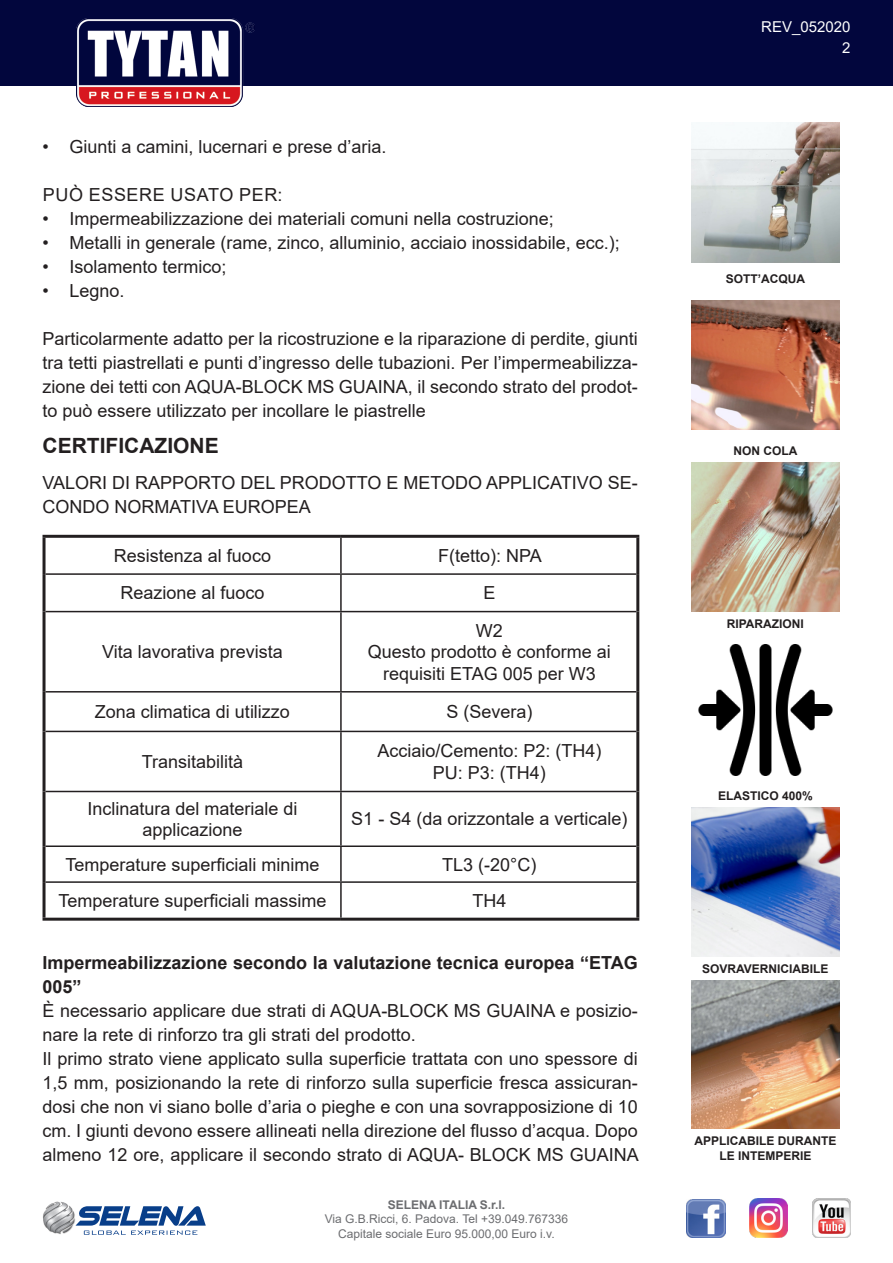
<style>
.page{position:relative;width:893px;height:1263px;background:#fff}
.page>*{position:absolute;margin:0;border:0;box-sizing:border-box;transform-origin:0 0}
.t1{font:700 21px "Arial";color:#231f20}
.t2{font:18px/24px "Arial";color:#231f20;text-align:justify}
.t3{font:700 18px/24px "Arial";color:#231f20}
.t4{font:18px "Arial";letter-spacing:.035em;color:#231f20}
.t5{font:15px "Arial";color:#fff}
.t6{font:700 12px "Arial";color:#231f20}
.t7{font:12px/14.4px "Arial";color:#6c6d70;text-align:center}
.t8{font:700 12px "Arial";color:#6c6d70}
</style>
<div class="page">
<div style="left:0;top:0;width:893px;height:85px;background:#02063d"></div>
<img style="left:76px;top:19px;width:179px;height:88px">
<svg style="left:76px;top:1206px;width:130px;height:29px"></svg>
<img style="left:43px;top:1202px;width:33px;height:32px">
<img style="left:687px;top:1199px;width:38px;height:38px">
<img style="left:812px;top:1199px;width:38px;height:38px">
<img style="left:749px;top:1199px;width:39px;height:38px">
<img style="left:691px;top:122px;width:149px;height:140px">
<img style="left:698px;top:644px;width:135px;height:132px">
<img style="left:691px;top:300px;width:149px;height:129px">
<img style="left:691px;top:808px;width:149px;height:148px">
<img style="left:691px;top:463px;width:149px;height:149px">
<img style="left:691px;top:980px;width:149px;height:149px">
<hr style="left:340px;top:538px;width:2px;height:35px;background:#231f20">
<hr style="left:46px;top:573px;width:295px;height:2px;background:#231f20">
<hr style="left:341px;top:573px;width:295px;height:2px;background:#231f20">
<hr style="left:340px;top:575px;width:2px;height:36px;background:#231f20">
<hr style="left:46px;top:611px;width:295px;height:1px;background:#231f20">
<hr style="left:341px;top:611px;width:295px;height:1px;background:#231f20">
<hr style="left:340px;top:612px;width:2px;height:79px;background:#231f20">
<hr style="left:46px;top:691px;width:295px;height:1px;background:#231f20">
<hr style="left:341px;top:691px;width:295px;height:1px;background:#231f20">
<hr style="left:340px;top:692px;width:2px;height:39px;background:#231f20">
<hr style="left:46px;top:731px;width:295px;height:1px;background:#231f20">
<hr style="left:341px;top:731px;width:295px;height:1px;background:#231f20">
<hr style="left:340px;top:732px;width:2px;height:59px;background:#231f20">
<hr style="left:46px;top:791px;width:295px;height:1px;background:#231f20">
<hr style="left:341px;top:791px;width:295px;height:1px;background:#231f20">
<hr style="left:340px;top:792px;width:2px;height:53px;background:#231f20">
<hr style="left:46px;top:845px;width:295px;height:2px;background:#231f20">
<hr style="left:341px;top:845px;width:295px;height:2px;background:#231f20">
<hr style="left:340px;top:847px;width:2px;height:34px;background:#231f20">
<hr style="left:46px;top:881px;width:295px;height:2px;background:#231f20">
<hr style="left:341px;top:881px;width:295px;height:2px;background:#231f20">
<hr style="left:340px;top:883px;width:2px;height:35px;background:#231f20">
<hr style="left:43px;top:535px;width:298px;height:3px;background:#231f20">
<hr style="left:43px;top:538px;width:3px;height:36px;background:#231f20">
<hr style="left:341px;top:535px;width:298px;height:3px;background:#231f20">
<hr style="left:636px;top:538px;width:3px;height:36px;background:#231f20">
<hr style="left:43px;top:574px;width:3px;height:38px;background:#231f20">
<hr style="left:636px;top:574px;width:3px;height:38px;background:#231f20">
<hr style="left:43px;top:612px;width:3px;height:80px;background:#231f20">
<hr style="left:636px;top:612px;width:3px;height:80px;background:#231f20">
<hr style="left:43px;top:692px;width:3px;height:39px;background:#231f20">
<hr style="left:636px;top:692px;width:3px;height:39px;background:#231f20">
<hr style="left:43px;top:731px;width:3px;height:60px;background:#231f20">
<hr style="left:636px;top:731px;width:3px;height:60px;background:#231f20">
<hr style="left:43px;top:791px;width:3px;height:55px;background:#231f20">
<hr style="left:636px;top:791px;width:3px;height:55px;background:#231f20">
<hr style="left:43px;top:846px;width:3px;height:36px;background:#231f20">
<hr style="left:636px;top:846px;width:3px;height:36px;background:#231f20">
<hr style="left:43px;top:882px;width:3px;height:36px;background:#231f20">
<hr style="left:636px;top:882px;width:3px;height:36px;background:#231f20">
<hr style="left:43px;top:918px;width:298px;height:3px;background:#231f20">
<hr style="left:341px;top:918px;width:298px;height:3px;background:#231f20">
<p class="t2" style="left:43px;top:135px;width:346px">• Giunti a camini, lucernari e prese d’aria.</p>
<p class="t4" style="left:43px;top:183px;width:241px">PUÒ ESSERE USATO PER:</p>
<p class="t2" style="left:43px;top:207px;width:513px">• Impermeabilizzazione dei materiali comuni nella costruzione;</p>
<p class="t2" style="left:43px;top:231px;width:579px">• Metalli in generale (rame, zinco, alluminio, acciaio inossidabile, ecc.);</p>
<p class="t2" style="left:43px;top:255px;width:186px">• Isolamento termico;</p>
<p class="t2" style="left:43px;top:279px;width:84px">• Legno.</p>
<p class="t2" style="left:43px;top:327px;width:597px">Particolarmente adatto per la ricostruzione e la riparazione di perdite, giunti tra tetti piastrellati e punti d’ingresso delle tubazioni. Per l’impermeabilizza&shy;zione dei tetti con AQUA-BLOCK MS GUAINA, il secondo strato del prodot&shy;to può essere utilizzato per incollare le piastrelle</p>
<p class="t1" style="left:43px;top:431px;width:178px">CERTIFICAZIONE</p>
<p class="t2" style="left:43px;top:470px;width:597px">VALORI DI RAPPORTO DEL PRODOTTO E METODO APPLICATIVO SE-<br>CONDO NORMATIVA EUROPEA</p>
<p class="t2" style="left:114px;top:543px;width:159px">Resistenza al fuoco</p>
<p class="t2" style="left:438px;top:543px;width:105px">F(tetto): NPA</p>
<p class="t2" style="left:120px;top:581px;width:146px">Reazione al fuoco</p>
<p class="t2" style="left:483px;top:581px;width:14px">E</p>
<p class="t2" style="left:102px;top:640px;width:182px">Vita lavorativa prevista</p>
<p class="t2" style="left:476px;top:618px;width:28px">W2</p>
<p class="t2" style="left:368px;top:641px;width:245px;line-height:21.6px;text-align:center">Questo prodotto è conforme ai requisiti ETAG 005 per W3</p>
<p class="t2" style="left:95px;top:700px;width:197px">Zona climatica di utilizzo</p>
<p class="t2" style="left:446px;top:700px;width:88px">S (Severa)</p>
<p class="t2" style="left:142px;top:749px;width:103px">Transitabilità</p>
<p class="t2" style="left:377px;top:739px;width:226px">Acciaio/Cemento: P2: (TH4)</p>
<p class="t2" style="left:433px;top:760px;width:115px">PU: P3: (TH4)</p>
<p class="t2" style="left:87px;top:796px;width:212px">Inclinatura del materiale di</p>
<p class="t2" style="left:142px;top:818px;width:102px">applicazione</p>
<p class="t2" style="left:351px;top:807px;width:278px">S1 - S4 (da orizzontale a verticale)</p>
<p class="t2" style="left:65px;top:852px;width:256px">Temperature superficiali minime</p>
<p class="t2" style="left:442px;top:852px;width:96px">TL3 (-20°C)</p>
<p class="t2" style="left:58px;top:889px;width:270px">Temperature superficiali massime</p>
<p class="t2" style="left:472px;top:889px;width:36px">TH4</p>
<p class="t3" style="left:43px;top:951px;width:597px">Impermeabilizzazione secondo la valutazione tecnica europea “ETAG<br>005”</p>
<p class="t2" style="left:43px;top:998px;width:597px">È necessario applicare due strati di AQUA-BLOCK MS GUAINA e posizio&shy;nare la rete di rinforzo tra gli strati del prodotto.</p>
<p class="t2" style="left:43px;top:1046px;width:598px">Il primo strato viene applicato sulla superficie trattata con uno spessore di 1,5 mm, posizionando la rete di rinforzo sulla superficie fresca assicuran&shy;dosi che non vi siano bolle d’aria o pieghe e con una sovrapposizione di 10 cm. I giunti devono essere allineati nella direzione del flusso d’acqua. Dopo almeno 12 ore, applicare il secondo strato di AQUA- BLOCK MS GUAINA</p>
<p class="t8" style="left:388px;top:1196px;width:119px">SELENA ITALIA S.r.l.</p>
<p class="t7" style="left:325px;top:1212px;width:245px">Via G.B.Ricci, 6. Padova. Tel +39.049.767336<br>Capitale sociale Euro 95.000,00 Euro i.v.</p>
<p class="t5" style="left:761px;top:17px;width:91px">REV_052020</p>
<p class="t5" style="left:842px;top:38px;width:10px">2</p>
<p class="t6" style="left:726px;top:270px;width:81px">SOTT’ACQUA</p>
<p class="t6" style="left:734px;top:443px;width:65px">NON COLA</p>
<p class="t6" style="left:727px;top:615px;width:79px">RIPARAZIONI</p>
<p class="t6" style="left:718px;top:787px;width:96px">ELASTICO 400%</p>
<p class="t6" style="left:702px;top:960px;width:128px">SOVRAVERNICIABILE</p>
<p class="t6" style="left:694px;top:1132px;width:143px">APPLICABILE DURANTE</p>
<p class="t6" style="left:719px;top:1147px;width:94px">LE INTEMPERIE</p>
</div>
